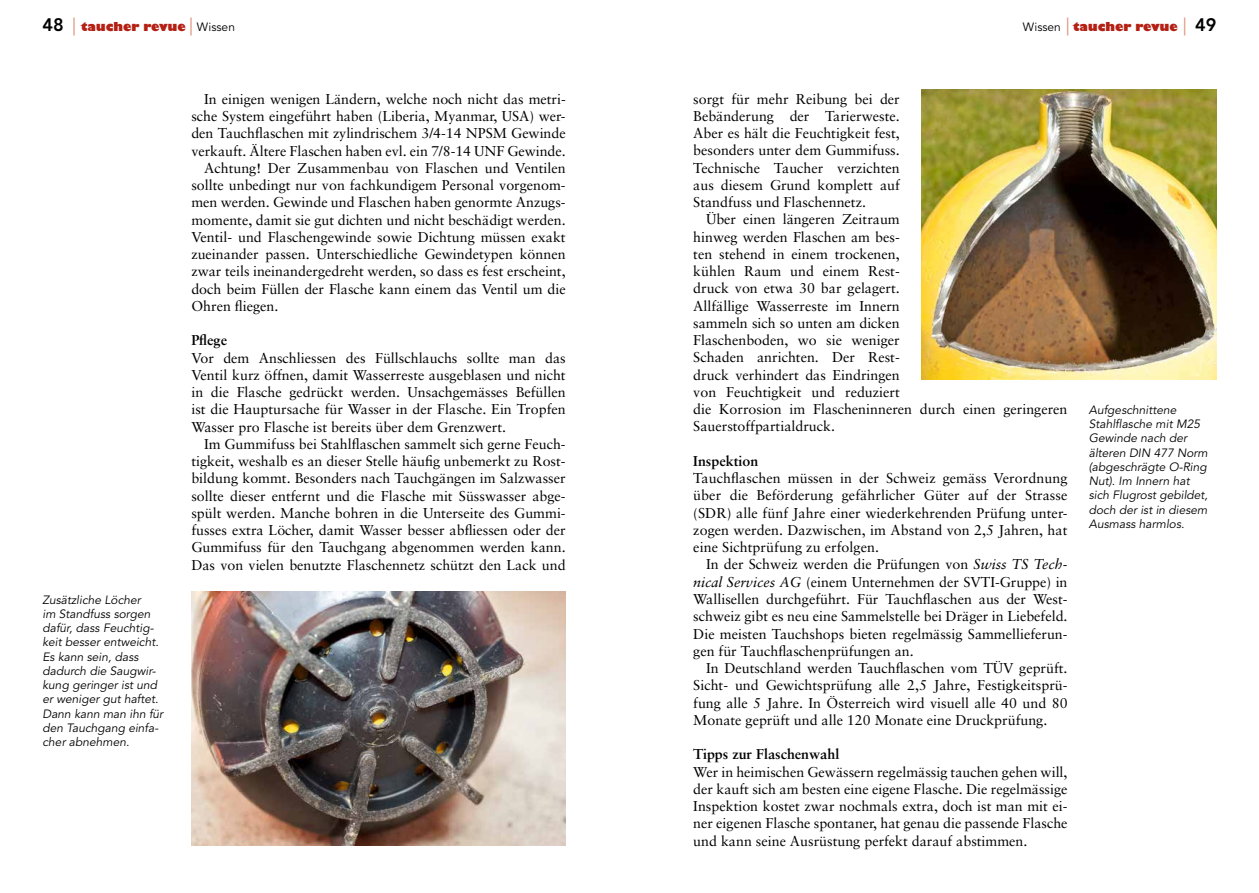
<style>
.page{position:relative;width:1259px;height:893px;background:#fff}
.page>*{position:absolute;margin:0;border:0;box-sizing:border-box;transform-origin:0 0}
.t1{font:14.25px/17.2px "Sabon";color:#000;text-align:justify}
.t2{font:700 14.25px "Sabon";color:#000}
.t3{font:italic 12px/14.2px "Avenir";color:#000}
.t4{font:800 12px "Gill Sans";color:#b42013}
.s1{font-family:"Avenir";font-size:18px;color:#000}
.s2{font-family:"Avenir";font-weight:400;font-size:18px;color:#dd8f75}
.s3{font-family:"Avenir";font-weight:400;color:#000}
.s4{font-style:italic}
</style>
<div class="page">
<img style="left:191px;top:592px;width:375px;height:253px">
<img style="left:921px;top:89px;width:295px;height:291px">
<p class="t4" style="left:43px;top:19px;width:194px"><span class="s1">48</span> <span class="s2">|</span> taucher revue <span class="s2">|</span> <span class="s3">Wissen</span></p>
<p class="t4" style="left:1023px;top:19px;width:195px"><span class="s3">Wissen</span> <span class="s2">|</span> taucher revue <span class="s2">|</span> <span class="s1">49</span></p>
<p class="t3" style="left:43px;top:593px;width:122px">Zusätzliche Löcher<br>im Standfuss sorgen dafür, dass Feuchtig&shy;keit besser entweicht.<br>Es kann sein, dass dadurch die Saugwir&shy;kung geringer ist und er weniger gut haftet.<br>Dann kann man ihn für den Tauchgang einfa&shy;cher abnehmen.</p>
<p class="t1" style="left:204px;top:90px;width:363px">In einigen wenigen Ländern, welche noch nicht das metri-</p>
<p class="t1" style="left:191px;top:107px;width:376px">sche System eingeführt haben (Liberia, Myanmar, USA) wer-</p>
<p class="t1" style="left:191px;top:125px;width:376px">den Tauchflaschen mit zylindrischem 3/4-14 NPSM Gewinde</p>
<p class="t1" style="left:191px;top:142px;width:376px">verkauft. Ältere Flaschen haben evl. ein 7/8-14 UNF Gewinde.</p>
<p class="t1" style="left:204px;top:159px;width:363px">Achtung! Der Zusammenbau von Flaschen und Ventilen</p>
<p class="t1" style="left:191px;top:176px;width:376px">sollte unbedingt nur von fachkundigem Personal vorgenom-</p>
<p class="t1" style="left:191px;top:194px;width:376px">men werden. Gewinde und Flaschen haben genormte Anzugs-</p>
<p class="t1" style="left:191px;top:211px;width:376px">momente, damit sie gut dichten und nicht beschädigt werden.</p>
<p class="t1" style="left:191px;top:228px;width:376px">Ventil- und Flaschengewinde sowie Dichtung müssen exakt</p>
<p class="t1" style="left:191px;top:245px;width:376px">zueinander passen. Unterschiedliche Gewindetypen können</p>
<p class="t1" style="left:191px;top:263px;width:376px">zwar teils ineinandergedreht werden, so dass es fest erscheint,</p>
<p class="t1" style="left:191px;top:280px;width:376px">doch beim Füllen der Flasche kann einem das Ventil um die</p>
<p class="t1" style="left:191px;top:297px;width:89px">Ohren fliegen.</p>
<p class="t2" style="left:191px;top:332px;width:37px">Pflege</p>
<p class="t1" style="left:191px;top:349px;width:376px">Vor dem Anschliessen des Füllschlauchs sollte man das Ventil kurz öffnen, damit Wasserreste ausgeblasen und nicht in die Flasche gedrückt werden. Unsachgemässes Befüllen ist die Hauptursache für Wasser in der Flasche. Ein Tropfen Wasser pro Flasche ist bereits über dem Grenzwert.</p>
<p class="t1" style="left:191px;top:435px;width:376px;text-indent:13px">Im Gummifuss bei Stahlflaschen sammelt sich gerne Feuch&shy;tigkeit, weshalb es an dieser Stelle häufig unbemerkt zu Rost&shy;bildung kommt. Besonders nach Tauchgängen im Salzwasser sollte dieser entfernt und die Flasche mit Süsswasser abge&shy;spült werden. Manche bohren in die Unterseite des Gummi&shy;fusses extra Löcher, damit Wasser besser abfliessen oder der Gummifuss für den Tauchgang abgenommen werden kann.<br>Das von vielen benutzte Flaschennetz schützt den Lack und</p>
<p class="t1" style="left:693px;top:90px;width:208px">sorgt für mehr Reibung bei der Bebänderung der Tarierweste.<br>Aber es hält die Feuchtigkeit fest, besonders unter dem Gummifuss.<br>Technische Taucher verzichten aus diesem Grund komplett auf Standfuss und Flaschennetz.</p>
<p class="t1" style="left:693px;top:211px;width:376px;text-align:left;text-indent:13px">Über einen längeren Zeitraum<br>hinweg werden Flaschen am bes-<br>ten stehend in einem trockenen,<br>kühlen Raum und einem Rest-<br>druck von etwa 30 bar gelagert.<br>Allfällige Wasserreste im Innern<br>sammeln sich so unten am dicken<br>Flaschenboden, wo sie weniger<br>Schaden anrichten. Der Rest-<br>druck verhindert das Eindringen<br>von Feuchtigkeit und reduziert<br>die Korrosion im Flascheninneren durch einen geringeren<br>Sauerstoffpartialdruck.</p>
<p class="t2" style="left:693px;top:452px;width:66px">Inspektion</p>
<p class="t1" style="left:693px;top:469px;width:376px">Tauchflaschen müssen in der Schweiz gemäss Verordnung über die Beförderung gefährlicher Güter auf der Strasse (SDR) alle fünf Jahre einer wiederkehrenden Prüfung unter&shy;zogen werden. Dazwischen, im Abstand von 2,5 Jahren, hat eine Sichtprüfung zu erfolgen.</p>
<p class="t1" style="left:693px;top:556px;width:376px;text-indent:13px">In der Schweiz werden die Prüfungen von <span class="s4">Swiss TS Tech&shy;nical Services AG</span> (einem Unternehmen der SVTI-Gruppe) in Wallisellen durchgeführt. Für Tauchflaschen aus der West&shy;schweiz gibt es neu eine Sammelstelle bei Dräger in Liebefeld.<br>Die meisten Tauchshops bieten regelmässig Sammellieferun&shy;gen für Tauchflaschenprüfungen an.</p>
<p class="t1" style="left:693px;top:659px;width:376px;text-indent:13px">In Deutschland werden Tauchflaschen vom TÜV geprüft.<br>Sicht- und Gewichtsprüfung alle 2,5 Jahre, Festigkeitsprü&shy;fung alle 5 Jahre. In Österreich wird visuell alle 40 und 80<br>Monate geprüft und alle 120 Monate eine Druckprüfung.</p>
<p class="t2" style="left:693px;top:745px;width:147px">Tipps zur Flaschenwahl</p>
<p class="t1" style="left:693px;top:763px;width:376px">Wer in heimischen Gewässern regelmässig tauchen gehen will, der kauft sich am besten eine eigene Flasche. Die regelmässige Inspektion kostet zwar nochmals extra, doch ist man mit ei&shy;ner eigenen Flasche spontaner, hat genau die passende Flasche und kann seine Ausrüstung perfekt darauf abstimmen.</p>
<p class="t3" style="left:1089px;top:403px;width:121px">Aufgeschnittene<br>Stahlflasche mit M25<br>Gewinde nach der älteren DIN 477 Norm (abgeschrägte O-Ring<br>Nut). Im Innern hat sich Flugrost gebildet, doch der ist in diesem<br>Ausmass harmlos.</p>
</div>
